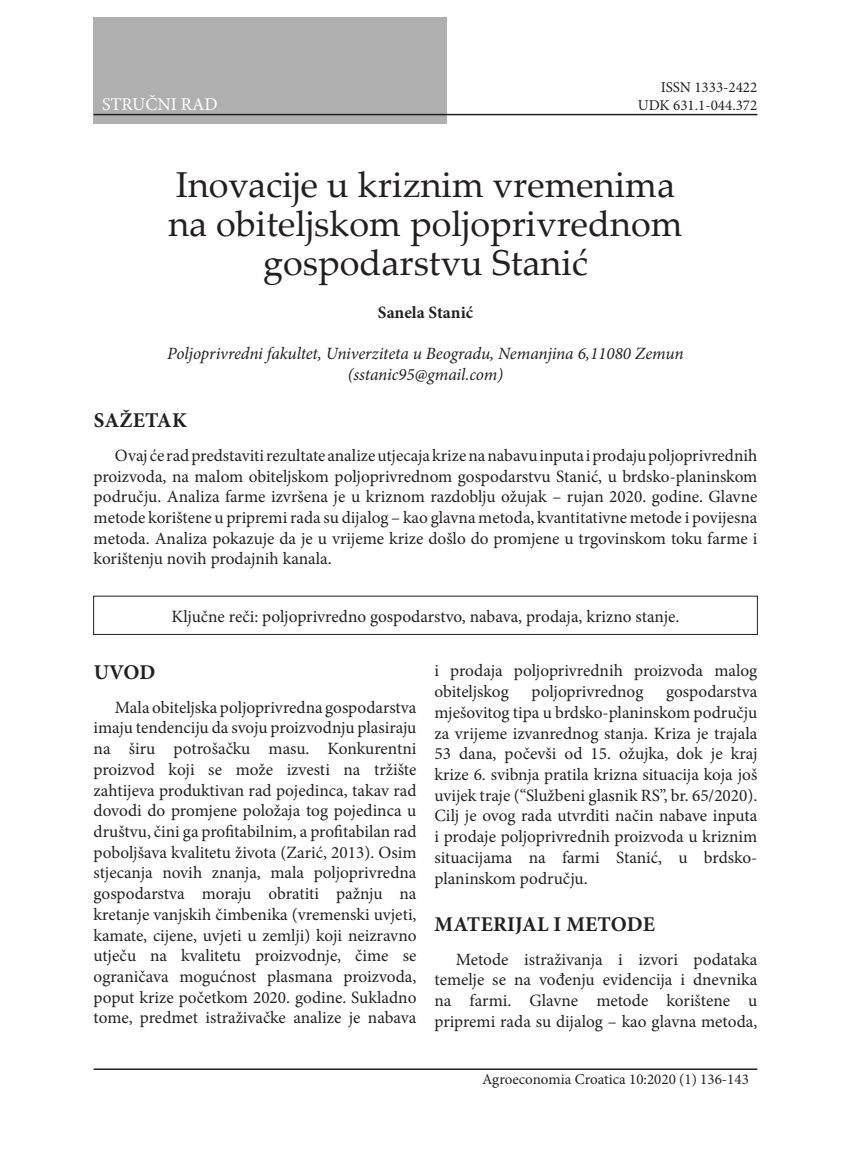
<style>
.page{position:relative;width:851px;height:1149px;background:#fff}
.page>*{position:absolute;margin:0;border:0;box-sizing:border-box;transform-origin:0 0}
.t1{font:36px/39px "Palatino Linotype";color:#231f20;text-align:center}
.t2{font:700 21px "Minion Pro";letter-spacing:.01em;color:#231f20}
.t3{font:18px "Minion Pro";color:#fff}
.paragraph{font:17.25px/20.7px "Minion Pro";color:#231f20;text-align:justify}
.abstract{font:17.25px/20.7px "Minion Pro";letter-spacing:-.005em;color:#231f20;text-align:justify}
.autori{font:italic 17.25px "Minion Pro";letter-spacing:-.01em;color:#231f20}
.kljucne-rijeci{font:17.25px "Minion Pro";color:#231f20}
.autori-2{font:700 17.25px "Minion Pro";color:#231f20}
.t4{font:15px "Minion Pro";color:#231f20}
</style>
<div class="page">
<div style="left:94px;top:17px;width:352px;height:106px;background:#afafaf"></div>
<hr style="left:94px;top:114px;width:663px;height:1px;background:#231f20">
<hr style="left:94px;top:1068px;width:663px;height:1px;background:#231f20">
<p class="t3" style="left:102px;top:92px;width:117px">STRUČNI RAD</p>
<p class="t4" style="left:660px;top:77px;width:98px">ISSN 1333-2422</p>
<p class="t4" style="left:637px;top:95px;width:121px">UDK 631.1-044.372</p>
<p class="t1" style="left:168px;top:163px;width:515px">Inovacije u kriznim vremenima na obiteljskom poljoprivrednom gospodarstvu Stanić</p>
<p class="autori-2" style="left:378px;top:300px;width:97px">Sanela Stanić</p>
<p class="autori" style="left:167px;top:342px;width:518px">Poljoprivredni fakultet, Univerziteta u Beogradu, Nemanjina 6,11080 Zemun</p>
<p class="autori" style="left:348px;top:362px;width:157px">(sstanic95@gmail.com)</p>
<p class="t2" style="left:94px;top:406px;width:95px">SAŽETAK</p>
<p class="abstract" style="left:94px;top:445px;width:665px;text-indent:21px">Ovaj će rad predstaviti rezultate analize utjecaja krize na nabavu inputa i prodaju poljoprivrednih proizvoda, na malom obiteljskom poljoprivrednom gospodarstvu Stanić, u brdsko-planinskom području. Analiza farme izvršena je u kriznom razdoblju ožujak – rujan 2020. godine. Glavne metode korištene u pripremi rada su dijalog – kao glavna metoda, kvantitativne metode i povijesna metoda. Analiza pokazuje da je u vrijeme krize došlo do promjene u trgovinskom toku farme i korištenju novih prodajnih kanala.</p>
<p class="kljucne-rijeci" style="left:172px;top:604px;width:509px">Ključne reči: poljoprivredno gospodarstvo, nabava, prodaja, krizno stanje.</p>
<p class="t2" style="left:94px;top:657px;width:63px">UVOD</p>
<p class="paragraph" style="left:94px;top:696px;width:324px;text-indent:21px">Mala obiteljska poljoprivredna gospodarstva imaju tendenciju da svoju proizvodnju plasiraju na širu potrošačku masu. Konkurentni proizvod koji se može izvesti na tržište zahtijeva produktivan rad pojedinca, takav rad dovodi do promjene položaja tog pojedinca u društvu, čini ga profitabilnim, a profitabilan rad poboljšava kvalitetu života (Zarić, 2013). Osim stjecanja novih znanja, mala poljoprivredna gospodarstva moraju obratiti pažnju na kretanje vanjskih čimbenika (vremenski uvjeti, kamate, cijene, uvjeti u zemlji) koji neizravno utječu na kvalitetu proizvodnje, čime se ograničava mogućnost plasmana proizvoda, poput krize početkom 2020. godine. Sukladno tome, predmet istraživačke analize je nabava</p>
<p class="paragraph" style="left:434px;top:660px;width:324px">i prodaja poljoprivrednih proizvoda malog obiteljskog</p>
<p class="paragraph" style="left:434px;top:681px;width:324px;text-indent:232px">gospodarstva mješovitog tipa u brdsko-planinskom području za vrijeme izvanrednog stanja. Kriza je trajala 53 dana, počevši od 15. ožujka, dok je kraj krize 6. svibnja pratila krizna situacija koja još uvijek traje (“Službeni glasnik RS”, br. 65/2020).<br>Cilj je ovog rada utvrditi način nabave inputa i prodaje poljoprivrednih proizvoda u kriznim situacijama na farmi Stanić, u brdsko&shy;planinskom području.</p>
<p class="t2" style="left:434px;top:909px;width:222px">MATERIJAL I METODE</p>
<p class="paragraph" style="left:434px;top:948px;width:324px;text-indent:21px">Metode istraživanja i izvori podataka temelje se na vođenju evidencija i dnevnika na farmi. Glavne metode korištene u pripremi rada su dijalog – kao glavna metoda,</p>
<p class="paragraph" style="left:531px;top:681px;width:113px">poljoprivrednog</p>
<p class="t4" style="left:482px;top:1068px;width:268px">Agroeconomia Croatica 10:2020 (1) 136-143</p>
</div>
